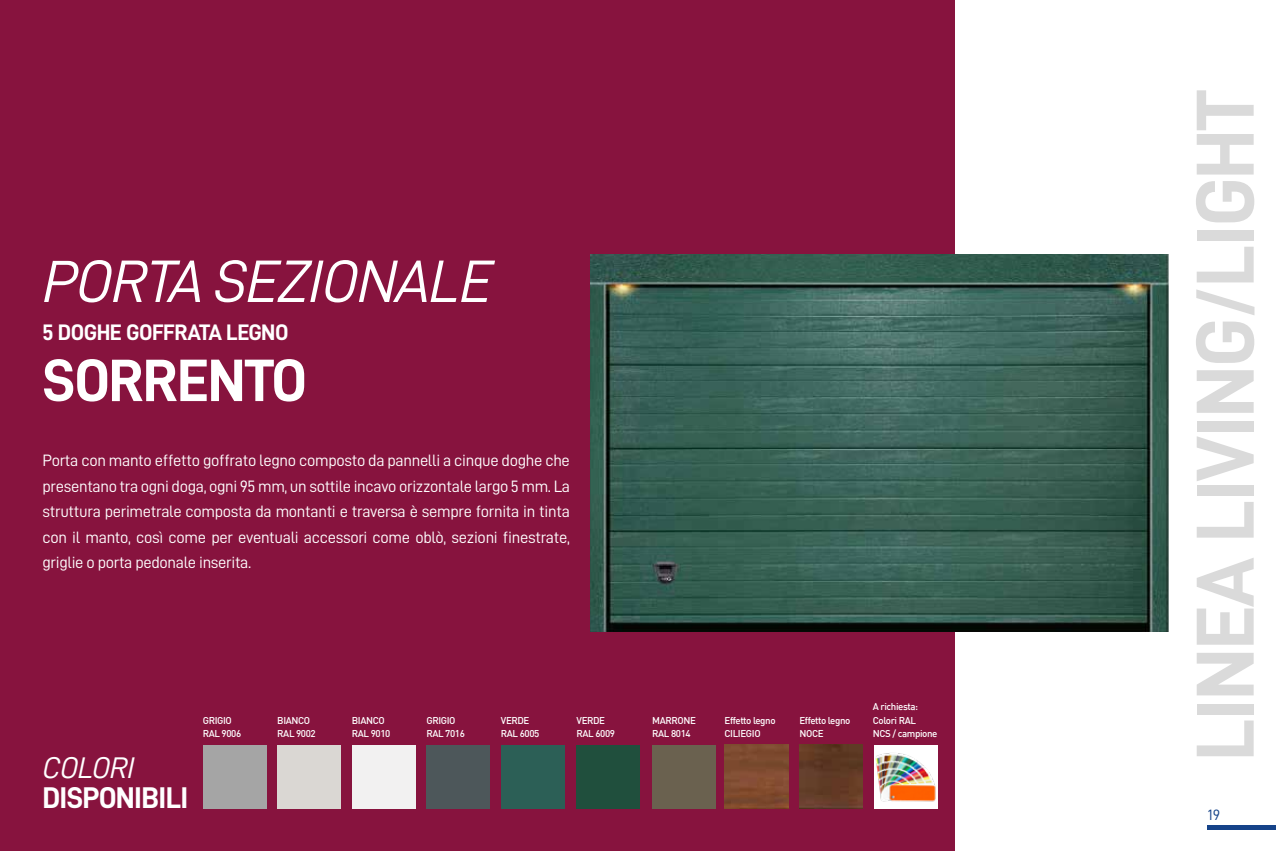
<style>
.page{position:relative;width:1276px;height:851px;background:#fff}
.page>*{position:absolute;margin:0;border:0;box-sizing:border-box;transform-origin:0 0}
.t1{font:82.5px "D DIN Bold";letter-spacing:-.02em;color:#dadada}
.t2{font:60px "D DIN Italic";letter-spacing:-.02em;color:#fff}
.t3{font:60px "D DIN Bold";letter-spacing:-.03em;color:#fff}
.t4{font:30px "D DIN Bold";letter-spacing:-.025em;color:#fff}
.t5{font:30px "D DIN Italic";letter-spacing:-.02em;color:#fff}
.t6{font:22.5px "D DIN Bold";letter-spacing:-.03em;color:#fff}
.t7{font:16.5px/25.5px "D DIN";letter-spacing:-.02em;color:#fff;text-align:justify}
.t8{font:15px "D DIN";color:#154389}
.t9{font:500 9.75px/13.5px "DIN";letter-spacing:-.04em;color:#fff}
</style>
<div class="page">
<div style="left:0;top:0;width:954px;height:850px;background:#87133e"></div>
<img style="left:590px;top:254px;width:578px;height:377px">
<hr style="left:1208px;top:825px;width:68px;height:4px;background:#154389">
<div style="left:277px;top:744px;width:64px;height:64px;background:#dad7d3"></div>
<div style="left:501px;top:744px;width:64px;height:64px;background:#2c5f56"></div>
<div style="left:652px;top:744px;width:64px;height:64px;background:#6a614f"></div>
<div style="left:426px;top:744px;width:64px;height:64px;background:#4d575a"></div>
<div style="left:576px;top:744px;width:64px;height:64px;background:#204f3d"></div>
<img style="left:724px;top:744px;width:64px;height:64px">
<img style="left:799px;top:744px;width:64px;height:64px">
<div style="left:873px;top:744px;width:64px;height:64px;background:#fff"></div>
<img style="left:873px;top:746px;width:63px;height:62px">
<div style="left:203px;top:744px;width:63px;height:64px;background:#a5a5a5"></div>
<div style="left:352px;top:744px;width:64px;height:64px;background:#f2f1f1"></div>
<h2 class="t2" style="left:43px;top:248px;width:452px">PORTA SEZIONALE</h2>
<h3 class="t6" style="left:43px;top:319px;width:248px">5 DOGHE GOFFRATA LEGNO</h3>
<h2 class="t3" style="left:43px;top:347px;width:266px">SORRENTO</h2>
<p class="t7" style="left:43px;top:447px;width:529px">Porta con manto effetto goffrato legno composto da pannelli a cinque doghe che presentano tra ogni doga, ogni 95 mm, un sottile incavo orizzontale largo 5 mm. La struttura perimetrale composta da montanti e traversa è sempre fornita in tinta con il manto, così come per eventuali accessori come oblò, sezioni finestrate, griglie o porta pedonale inserita.</p>
<h3 class="t5" style="left:43px;top:751px;width:94px">COLORI</h3>
<h3 class="t4" style="left:43px;top:781px;width:147px">DISPONIBILI</h3>
<p class="t9" style="left:203px;top:712px;width:40px">GRIGIO<br>RAL 9006</p>
<p class="t9" style="left:352px;top:712px;width:40px">BIANCO<br>RAL 9010</p>
<p class="t9" style="left:277px;top:712px;width:40px">BIANCO<br>RAL 9002</p>
<p class="t9" style="left:501px;top:712px;width:40px">VERDE<br>RAL 6005</p>
<p class="t9" style="left:652px;top:712px;width:45px">MARRONE<br>RAL 8014</p>
<p class="t9" style="left:426px;top:712px;width:40px">GRIGIO<br>RAL 7016</p>
<p class="t9" style="left:576px;top:712px;width:40px">VERDE<br>RAL 6009</p>
<p class="t9" style="left:724px;top:712px;width:53px">Effetto legno<br>CILIEGIO</p>
<p class="t9" style="left:799px;top:712px;width:53px">Effetto legno<br>NOCE</p>
<p class="t9" style="left:873px;top:699px;width:66px">A richiesta:<br>Colori RAL<br>NCS / campione</p>
<h1 class="t1" style="left:1179px;top:761px;width:672px;rotate:-90deg">LINEA LIVING/LIGHT</h1>
<p class="t8" style="left:1208px;top:806px;width:14px">19</p>
</div>
